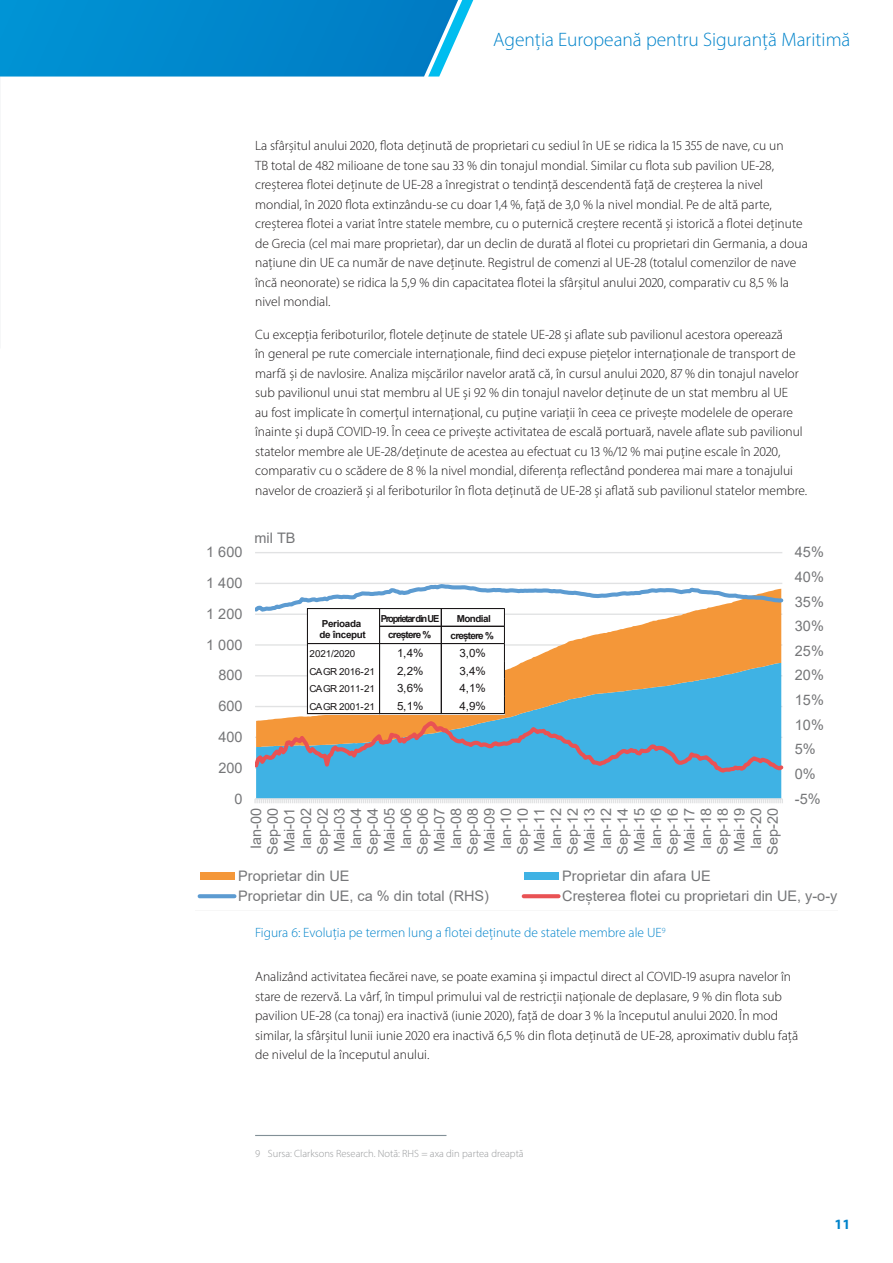
<style>
.page{position:relative;width:893px;height:1263px;background:#fff}
.page>*{position:absolute;margin:0;border:0;box-sizing:border-box;transform-origin:0 0}
.t1{font:300 19.5px "Myriad Pro";color:#0083ca}
.t2{font:14.55px/16.6px "Arial";color:#757678;text-align:center}
.t3{font:700 14.25px "Myriad Pro";color:#0083ca}
.t4{font:300 13.5px/19.5px "Myriad Pro";color:#1b1819}
.t5{font:300 13.5px "Myriad Pro";color:#0083ca}
.t6{font:11.4px "Arial";color:#1b1819}
.t7{font:300 10.5px "Myriad Pro";color:#96989a}
.t8{font:9.6px "Arial";letter-spacing:-.01em;color:#1b1819}
.t9{font:700 9.6px "Arial";letter-spacing:-.075em;color:#1b1819}
.t10{font:700 9.6px/11.6px "Arial";letter-spacing:-.03em;color:#1b1819}
.t11{font:700 9.6px "Arial";letter-spacing:-.12em;color:#1b1819}
.t12{font:700 9.6px "Arial";letter-spacing:-.055em;color:#1b1819}
</style>
<div class="page">
<svg style="left:0;top:0;width:473px;height:77px;background:#0c8ecf"></svg>
<svg style="left:197px;top:552px;width:586px;height:347px"></svg>
<div style="left:308px;top:609px;width:197px;height:105px;background:#fff"></div>
<hr style="left:380px;top:626px;width:125px;height:1px;background:#1b1819">
<hr style="left:308px;top:643px;width:197px;height:1px;background:#1b1819">
<hr style="left:307px;top:608px;width:1px;height:106px;background:#1b1819">
<hr style="left:379px;top:609px;width:1px;height:105px;background:#1b1819">
<hr style="left:441px;top:609px;width:1px;height:105px;background:#1b1819">
<hr style="left:504px;top:609px;width:1px;height:105px;background:#1b1819">
<svg style="left:255px;top:582px;width:529px;height:33px"></svg>
<svg style="left:255px;top:713px;width:529px;height:69px;background:#68a7c0"></svg>
<hr style="left:255px;top:1135px;width:191px;height:1px;background:#829097">
<h1 class="t1" style="left:493px;top:27px;width:359px">Agenția Europeană pentru Siguranță Maritimă</h1>
<p class="t4" style="left:255px;top:136px;width:554px">La sfârșitul anului 2020, flota deținută de proprietari cu sediul în UE se ridica la 15 355 de nave, cu un<br>TB total de 482 milioane de tone sau 33 % din tonajul mondial. Similar cu flota sub pavilion UE-28, creșterea flotei deținute de UE-28 a înregistrat o tendință descendentă față de creșterea la nivel mondial, în 2020 flota extinzându-se cu doar 1,4 %, față de 3,0 % la nivel mondial. Pe de altă parte, creșterea flotei a variat între statele membre, cu o puternică creștere recentă și istorică a flotei deținute de Grecia (cel mai mare proprietar), dar un declin de durată al flotei cu proprietari din Germania, a doua națiune din UE ca număr de nave deținute. Registrul de comenzi al UE-28 (totalul comenzilor de nave încă neonorate) se ridica la 5,9 % din capacitatea flotei la sfârșitul anului 2020, comparativ cu 8,5 % la nivel mondial.</p>
<p class="t4" style="left:255px;top:324px;width:554px">Cu excepția feriboturilor, flotele deținute de statele UE-28 și aflate sub pavilionul acestora operează<br>în general pe rute comerciale internaționale, fiind deci expuse piețelor internaționale de transport de marfă și de navlosire. Analiza mișcărilor navelor arată că, în cursul anului 2020, 87 % din tonajul navelor sub pavilionul unui stat membru al UE și 92 % din tonajul navelor deținute de un stat membru al UE<br>au fost implicate în comerțul internațional, cu puține variații în ceea ce privește modelele de operare înainte și după COVID-19. În ceea ce privește activitatea de escală portuară, navele aflate sub pavilionul statelor membre ale UE-28/deținute de acestea au efectuat cu 13 %/12 % mai puține escale în 2020, comparativ cu o scădere de 8 % la nivel mondial, diferența reflectând ponderea mai mare a tonajului navelor de croazieră și al feriboturilor în flota deținută de UE-28 și aflată sub pavilionul statelor membre.</p>
<p class="t2" style="left:206px;top:544px;width:38px">1 600</p>
<p class="t2" style="left:206px;top:575px;width:38px">1 400</p>
<p class="t2" style="left:206px;top:605px;width:38px">1 200</p>
<p class="t2" style="left:206px;top:636px;width:38px">1 000</p>
<p class="t2" style="left:218px;top:667px;width:26px">800</p>
<p class="t2" style="left:218px;top:698px;width:26px">600</p>
<p class="t2" style="left:218px;top:728px;width:26px">400</p>
<p class="t2" style="left:218px;top:759px;width:26px">200</p>
<p class="t2" style="left:235px;top:790px;width:10px">0</p>
<p class="t2" style="left:255px;top:529px;width:43px">mil TB</p>
<p class="t10" style="left:319px;top:617px;width:48px">Perioada de început</p>
<p class="t11" style="left:381px;top:612px;width:60px">Proprietar din UE</p>
<p class="t12" style="left:457px;top:612px;width:36px">Mondial</p>
<p class="t9" style="left:388px;top:628px;width:45px">creștere %</p>
<p class="t9" style="left:451px;top:629px;width:45px">creștere %</p>
<p class="t8" style="left:310px;top:647px;width:47px">2021/2020</p>
<p class="t6" style="left:397px;top:645px;width:28px">1,4%</p>
<p class="t6" style="left:459px;top:645px;width:28px">3,0%</p>
<p class="t8" style="left:310px;top:665px;width:67px">CAGR 2016-21</p>
<p class="t6" style="left:397px;top:663px;width:28px">2,2%</p>
<p class="t6" style="left:459px;top:663px;width:28px">3,4%</p>
<p class="t8" style="left:310px;top:682px;width:67px">CAGR 2011-21</p>
<p class="t6" style="left:397px;top:680px;width:28px">3,6%</p>
<p class="t6" style="left:459px;top:680px;width:28px">4,1%</p>
<p class="t8" style="left:310px;top:700px;width:67px">CAGR 2001-21</p>
<p class="t6" style="left:397px;top:698px;width:28px">5,1%</p>
<p class="t6" style="left:459px;top:698px;width:28px">4,9%</p>
<p class="t2" style="left:248px;top:855px;width:48px;rotate:-90deg">Ian-00<br>Sep-00<br>Mai-01<br>Ian-02<br>Sep-02<br>Mai-03<br>Ian-04<br>Sep-04<br>Mai-05<br>Ian-06<br>Sep-06<br>Mai-07<br>Ian-08<br>Sep-08<br>Mai-09<br>Ian-10<br>Sep-10<br>Mai-11<br>Ian-12<br>Sep-12<br>Mai-13<br>Ian-12<br>Sep-14<br>Mai-15<br>Ian-16<br>Sep-16<br>Mai-17<br>Ian-18<br>Sep-18<br>Mai-19<br>Ian-20<br>Sep-20</p>
<p class="t2" style="left:795px;top:544px;width:30px">45%</p>
<p class="t2" style="left:795px;top:568px;width:30px">40%</p>
<p class="t2" style="left:795px;top:593px;width:30px">35%</p>
<p class="t2" style="left:795px;top:618px;width:30px">30%</p>
<p class="t2" style="left:795px;top:642px;width:30px">25%</p>
<p class="t2" style="left:795px;top:667px;width:30px">20%</p>
<p class="t2" style="left:795px;top:691px;width:30px">15%</p>
<p class="t2" style="left:795px;top:716px;width:30px">10%</p>
<p class="t2" style="left:795px;top:741px;width:22px">5%</p>
<p class="t2" style="left:795px;top:765px;width:22px">0%</p>
<p class="t2" style="left:795px;top:790px;width:27px">-5%</p>
<p class="t2" style="left:238px;top:867px;width:113px">Proprietar din UE</p>
<p class="t2" style="left:562px;top:867px;width:150px">Proprietar din afara UE</p>
<p class="t2" style="left:238px;top:887px;width:252px">Proprietar din UE, ca % din total (RHS)</p>
<p class="t2" style="left:562px;top:888px;width:277px">Creșterea flotei cu proprietari din UE, y-o-y</p>
<p class="t5" style="left:255px;top:924px;width:412px">Figura 6: Evoluția pe termen lung a flotei deținute de statele membre ale UE<sup>9</sup></p>
<p class="t4" style="left:255px;top:967px;width:544px">Analizând activitatea fiecărei nave, se poate examina și impactul direct al COVID-19 asupra navelor în stare de rezervă. La vârf, în timpul primului val de restricții naționale de deplasare, 9 % din flota sub pavilion UE-28 (ca tonaj) era inactivă (iunie 2020), față de doar 3 % la începutul anului 2020. În mod similar, la sfârșitul lunii iunie 2020 era inactivă 6,5 % din flota deținută de UE-28, aproximativ dublu față de nivelul de la începutul anului.</p>
<p class="t7" style="left:255px;top:1147px;width:270px">9 Sursa: Clarksons Research. Notă: RHS = axa din partea dreaptă</p>
<p class="t3" style="left:835px;top:1214px;width:17px">11</p>
</div>
